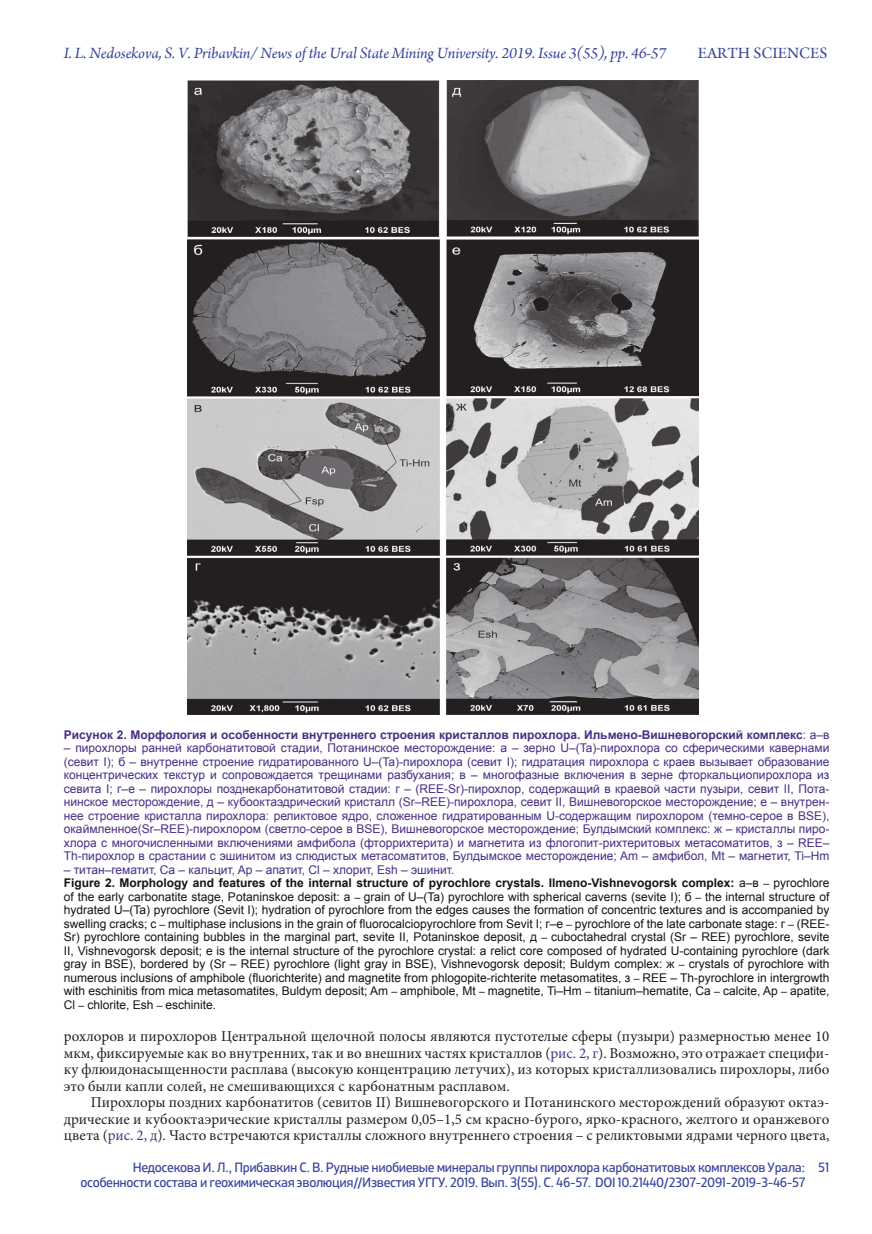
<style>
.page{position:relative;width:872px;height:1234px;background:#fff}
.page>*{position:absolute;margin:0;border:0;box-sizing:border-box;transform-origin:0 0}
.t1{font:italic 16.5px "Arno Pro";letter-spacing:-.01em;color:#37439d}
.t2{font:16.5px "Arno Pro";color:#37439d}
.t3{font:15px/16.5px "Minion Pro";color:#241f1f;text-align:justify}
.t4{font:13.5px/15px "XXII Centar";letter-spacing:-.03em;color:#37439d;text-align:right}
.t5{font:12px/13.5px "Arial";color:#111416}
.t6{font:12px/13.5px "Arial";color:#492e84;text-align:justify}
.t7{font:700 12px "Arial";color:#492e84}
.s1{font-weight:400}
.s2{color:#492e84}
.s3{font-weight:700}
.s4{font-size:10.5px;color:#241f1f}
</style>
<div class="page">
<img style="left:187px;top:81px;width:511px;height:633px">
<h1 class="t1" style="left:64px;top:44px;width:604px">I. L. Nedosekova, S. V. Pribavkin/ News of the Ural State Mining University. 2019. Issue 3(55), pp. 46-57</h1>
<h1 class="t2" style="left:698px;top:44px;width:131px">EARTH SCIENCES</h1>
<p class="t7" style="left:64px;top:726px;width:767px">Рисунок 2. Морфология и особенности внутреннего строения кристаллов пирохлора. Ильмено-Вишневогорский комплекс<span class="s1">: а–в</span></p>
<p class="t6" style="left:64px;top:741px;width:767px">– пирохлоры ранней карбонатитовой стадии, Потанинское месторождение: а – зерно U–(Ta)-пирохлора со сферическими кавернами (севит I); б – внутренне строение гидратированного U–(Ta)-пирохлора (севит I); гидратация пирохлора с краев вызывает образование концентрических текстур и сопровождается трещинами разбухания; в – многофазные включения в зерне фторкальциопирохлора из севита I; г–е – пирохлоры позднекарбонатитовой стадии: г – (REE-Sr)-пирохлор, содержащий в краевой части пузыри, севит II, Пота&shy;нинское месторождение, д – кубооктаэдрический кристалл (Sr–REE)-пирохлора, севит II, Вишневогорское месторождение; е – внутрен&shy;нее строение кристалла пирохлора: реликтовое ядро, сложенное гидратированным U-содержащим пирохлором (темно-серое в BSE), окаймленное(Sr–REE)-пирохлором (светло-серое в BSE), Вишневогорское месторождение; Булдымский комплекс: ж – кристаллы пиро&shy;хлора с многочисленными включениями амфибола (фторрихтерита) и магнетита из флогопит-рихтеритовых метасоматитов, з – REE– Th-пирохлор в срастании с эшинитом из слюдистых метасоматитов, Булдымское месторождение; Am – амфибол, Mt – магнетит, Ti–Hm</p>
<p class="t5" style="left:64px;top:862px;width:767px"><span class="s2">– титан–гематит, Ca – кальцит, Ap – апатит, Cl – хлорит, Esh – эшинит.<br></span><span class="s3">Figure 2. Morphology and features of the internal structure of pyrochlore crystals. Ilmeno-Vishnevogorsk complex:</span> a–в <span class="s4">–</span> pyrochlore of the early carbonatite stage, Potaninskoe deposit: a <span class="s4">–</span> grain of U–(Ta) pyrochlore with spherical caverns (sevite I); б <span class="s4">–</span> the internal structure of hydrated U–(Ta) pyrochlore (Sevit I); hydration of pyrochlore from the edges causes the formation of concentric textures and is accompanied by swelling cracks; c <span class="s4">–</span> multiphase inclusions in the grain of fluorocalciopyrochlore from Sevit I; г–e <span class="s4">–</span> pyrochlore of the late carbonate stage: г <span class="s4">–</span> (REE-Sr) pyrochlore containing bubbles in the marginal part, sevite II, Potaninskoe deposit, д <span class="s4">–</span> cuboctahedral crystal (Sr – REE) pyrochlore, sevite II, Vishnevogorsk deposit; е is the internal structure of the pyrochlore crystal: a relict core composed of hydrated U-containing pyrochlore (dark gray in BSE), bordered by (Sr – REE) pyrochlore (light gray in BSE), Vishnevogorsk deposit; Buldym complex: ж <span class="s4">–</span> crystals of pyrochlore with numerous inclusions of amphibole (fluorichterite) and magnetite from phlogopite-richterite metasomatites, з <span class="s4">–</span> REE – Th-pyrochlore in intergrowth with eschinitis from mica metasomatites, Buldym deposit; Am <span class="s4">–</span> amphibole, Mt <span class="s4">–</span> magnetite, Ti–Hm <span class="s4">–</span> titanium–hematite, Ca <span class="s4">–</span> calcite, Ap <span class="s4">–</span> apatite, Cl <span class="s4">–</span> chlorite, Esh <span class="s4">–</span> eschinite.</p>
<p class="t3" style="left:64px;top:1028px;width:767px">рохлоров и пирохлоров Центральной щелочной полосы являются пустотелые сферы (пузыри) размерностью менее 10 мкм, фиксируемые как во внутренних, так и во внешних частях кристаллов (<span class="s2">рис. 2, г</span>). Возможно, это отражает специфи&shy;ку флюидонасыщенности расплава (высокую концентрацию летучих), из которых кристаллизовались пирохлоры, либо это были капли солей, не смешивающихся с карбонатным расплавом.</p>
<p class="t3" style="left:64px;top:1094px;width:767px;text-indent:27px">Пирохлоры поздних карбонатитов (севитов II) Вишневогорского и Потанинского месторождений образуют октаэ&shy;дрические и кубооктаэрические кристаллы размером 0,05–1,5 см красно-бурого, ярко-красного, желтого и оранжевого цвета (<span class="s2">рис. 2, д</span>). Часто встречаются кристаллы сложного внутреннего строения – с реликтовыми ядрами черного цвета,</p>
<p class="t4" style="left:81px;top:1159px;width:726px">Недосекова И. Л., Прибавкин С. В. Рудные ниобиевые минералы группы пирохлора карбонатитовых комплексов Урала: особенности состава и геохимическая эволюция//Известия УГГУ. 2019. Вып. 3(55). С. 46-57. DOI 10.21440/2307-2091-2019-3-46-57</p>
<p class="t4" style="left:818px;top:1159px;width:13px">51</p>
</div>
